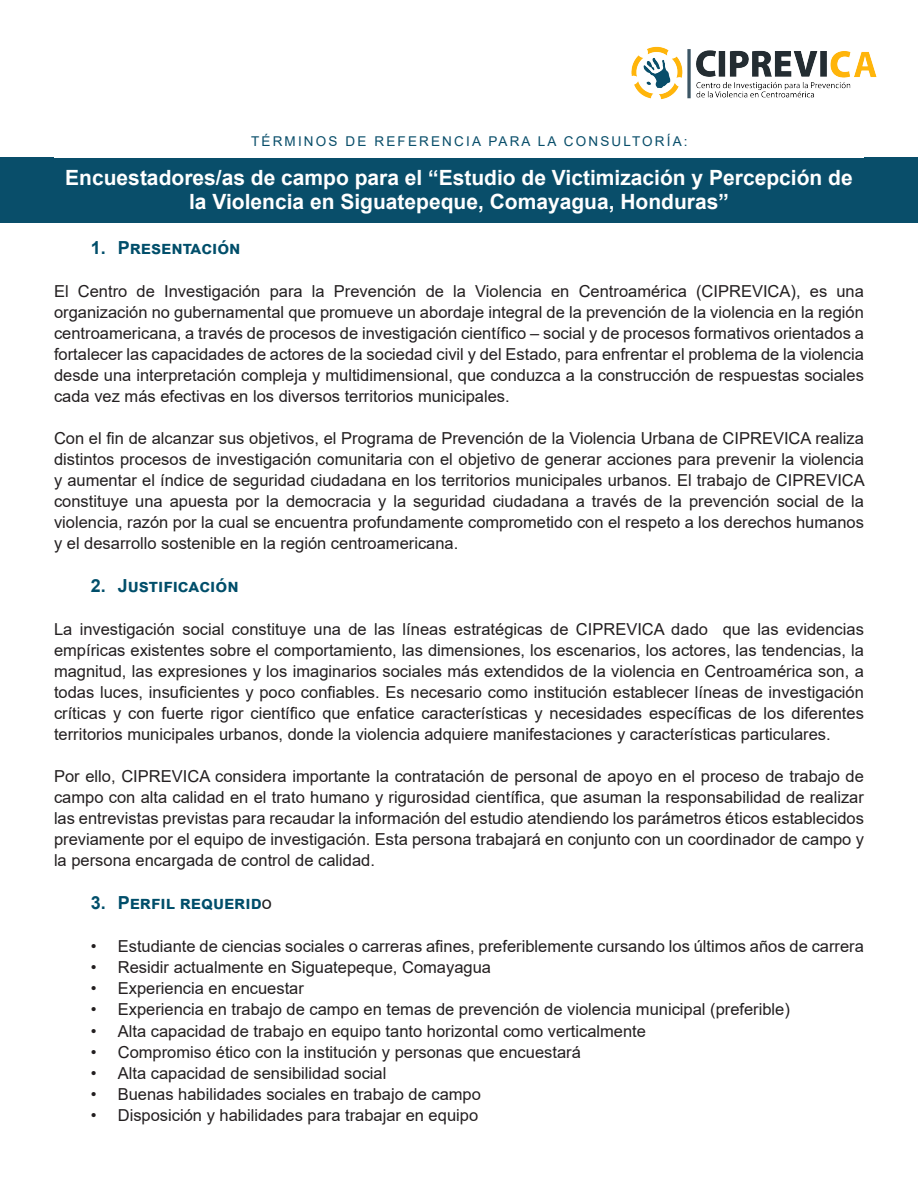
<style>
.page{position:relative;width:918px;height:1188px;background:#fff}
.page>*{position:absolute;margin:0;border:0;box-sizing:border-box;transform-origin:0 0}
.t1{font:700 21px/24px "Arial";color:#fff;text-align:center}
.t2{font:700 18px "Arial";color:#004e6a}
.t3{font:16.5px/21px "Arial";color:#231f20;text-align:justify}
.t4{font:13.5px "Arial";letter-spacing:.16em;color:#094e6a}
.s1{color:#fff}
.s2{font-weight:400;color:#231f20}
</style>
<div class="page">
<img style="left:631px;top:46px;width:246px;height:54px">
<div style="left:0;top:158px;width:918px;height:65px;background:#094e6a"></div>
<p class="t4" style="left:230px;top:132px;width:459px"><span class="s1">En</span>TÉRMINOS DE REFERENCIA PARA LA CONSULTORÍA:</p>
<p class="t1" style="left:65px;top:166px;width:789px">Encuestadores/as de campo para el “Estudio de Victimización y Percepción de la Violencia en Siguatepeque, Comayagua, Honduras”</p>
<p class="t2" style="left:91px;top:235px;width:151px">1. Presentación</p>
<p class="t3" style="left:54px;top:280px;width:811px">El Centro de Investigación para la Prevención de la Violencia en Centroamérica (CIPREVICA), es una organización no gubernamental que promueve un abordaje integral de la prevención de la violencia en la región centroamericana, a través de procesos de investigación científico – social y de procesos formativos orientados a fortalecer las capacidades de actores de la sociedad civil y del Estado, para enfrentar el problema de la violencia desde una interpretación compleja y multidimensional, que conduzca a la construcción de respuestas sociales cada vez más efectivas en los diversos territorios municipales.</p>
<p class="t3" style="left:54px;top:427px;width:812px">Con el fin de alcanzar sus objetivos, el Programa de Prevención de la Violencia Urbana de CIPREVICA realiza distintos procesos de investigación comunitaria con el objetivo de generar acciones para prevenir la violencia y aumentar el índice de seguridad ciudadana en los territorios municipales urbanos. El trabajo de CIPREVICA constituye una apuesta por la democracia y la seguridad ciudadana a través de la prevención social de la violencia, razón por la cual se encuentra profundamente comprometido con el respeto a los derechos humanos y el desarrollo sostenible en la región centroamericana.</p>
<p class="t2" style="left:91px;top:573px;width:149px">2. Justificación</p>
<p class="t3" style="left:54px;top:618px;width:811px">La investigación social constituye una de las líneas estratégicas de CIPREVICA dado que las evidencias empíricas existentes sobre el comportamiento, las dimensiones, los escenarios, los actores, las tendencias, la magnitud, las expresiones y los imaginarios sociales más extendidos de la violencia en Centroamérica son, a todas luces, insuficientes y poco confiables. Es necesario como institución establecer líneas de investigación críticas y con fuerte rigor científico que enfatice características y necesidades específicas de los diferentes territorios municipales urbanos, donde la violencia adquiere manifestaciones y características particulares.</p>
<p class="t3" style="left:54px;top:765px;width:811px">Por ello, CIPREVICA considera importante la contratación de personal de apoyo en el proceso de trabajo de campo con alta calidad en el trato humano y rigurosidad científica, que asuman la responsabilidad de realizar las entrevistas previstas para recaudar la información del estudio atendiendo los parámetros éticos establecidos previamente por el equipo de investigación. Esta persona trabajará en conjunto con un coordinador de campo y la persona encargada de control de calidad.</p>
<p class="t2" style="left:91px;top:890px;width:183px">3. Perfil requerid<span class="s2">o</span></p>
<p class="t3" style="left:91px;top:936px;width:775px">• Estudiante de ciencias sociales o carreras afines, preferiblemente cursando los últimos años de carrera</p>
<p class="t3" style="left:91px;top:957px;width:402px">• Residir actualmente en Siguatepeque, Comayagua</p>
<p class="t3" style="left:91px;top:978px;width:215px">• Experiencia en encuestar</p>
<p class="t3" style="left:91px;top:999px;width:701px">• Experiencia en trabajo de campo en temas de prevención de violencia municipal (preferible)</p>
<p class="t3" style="left:91px;top:1020px;width:557px">• Alta capacidad de trabajo en equipo tanto horizontal como verticalmente</p>
<p class="t3" style="left:91px;top:1041px;width:492px">• Compromiso ético con la institución y personas que encuestará</p>
<p class="t3" style="left:91px;top:1062px;width:297px">• Alta capacidad de sensibilidad social</p>
<p class="t3" style="left:91px;top:1083px;width:392px">• Buenas habilidades sociales en trabajo de campo</p>
<p class="t3" style="left:91px;top:1104px;width:389px">• Disposición y habilidades para trabajar en equipo</p>
</div>
